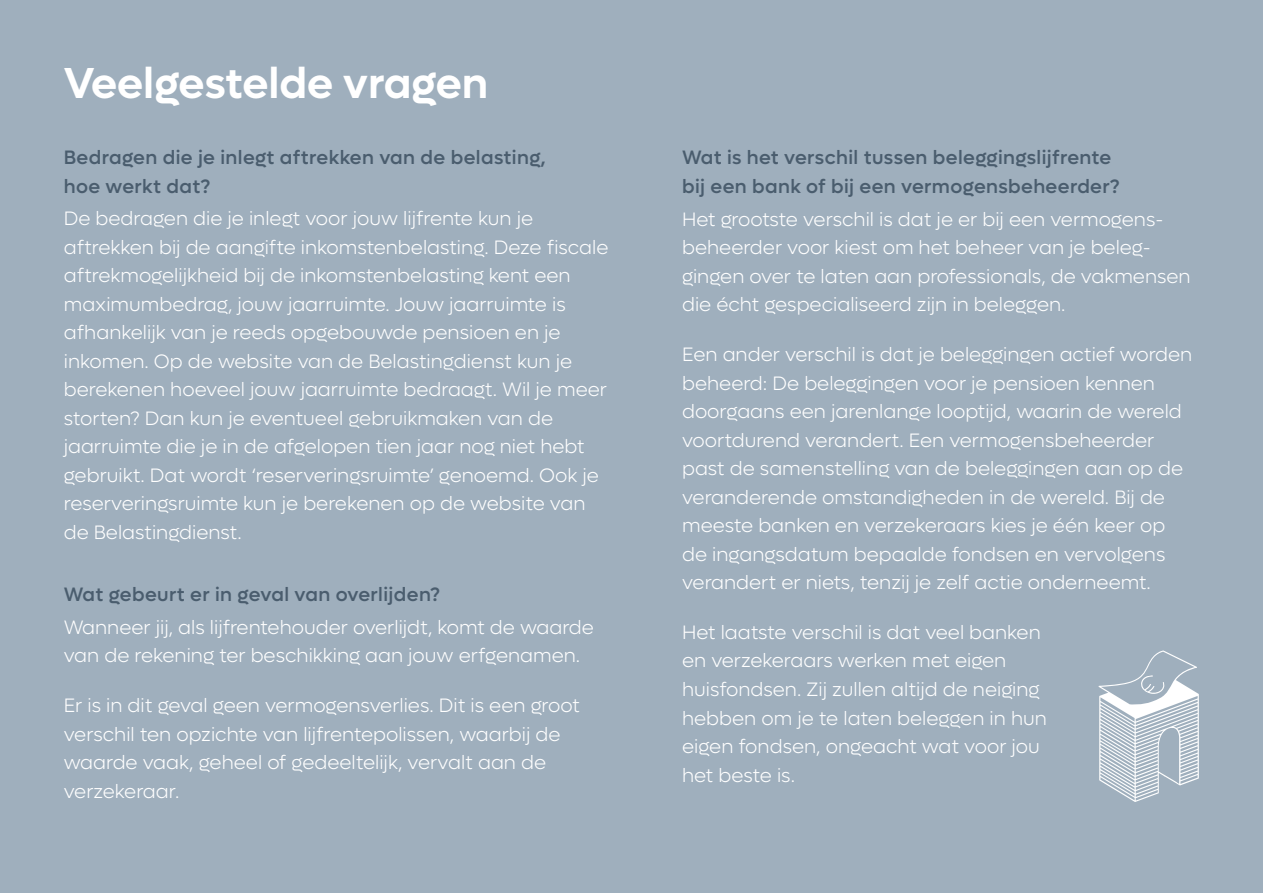
<style>
.page{position:relative;width:1263px;height:893px;background:#9fafbd}
.page>*{position:absolute;margin:0;border:0;box-sizing:border-box;transform-origin:0 0}
.t1{font:600 43.5px "Lufga";color:#fff}
.t2{font:300 19.5px/28.5px "Lufga";color:#fff}
.t3{font:500 19.5px/28.5px "Lufga";letter-spacing:.02em;color:#4a5d6e}
</style>
<div class="page">
<svg style="left:1098px;top:650px;width:101px;height:152px"></svg>
<h1 class="t1" style="left:64px;top:57px;width:426px">Veelgestelde vragen</h1>
<p class="t3" style="left:64px;top:143px;width:483px">Bedragen die je inlegt aftrekken van de belasting, hoe werkt dat?</p>
<p class="t2" style="left:64px;top:204px;width:546px">De bedragen die je inlegt voor jouw lijfrente kun je aftrekken bij de aangifte inkomstenbelasting. Deze fiscale aftrekmogelijkheid bij de inkomstenbelasting kent een maximumbedrag, jouw jaarruimte. Jouw jaarruimte is afhankelijk van je reeds opgebouwde pensioen en je inkomen. Op de website van de Belastingdienst kun je berekenen hoeveel jouw jaarruimte bedraagt. Wil je meer storten? Dan kun je eventueel gebruikmaken van de jaarruimte die je in de afgelopen tien jaar nog niet hebt gebruikt. Dat wordt ‘reserveringsruimte’ genoemd. Ook je reserveringsruimte kun je berekenen op de website van de Belastingdienst.</p>
<p class="t3" style="left:64px;top:580px;width:378px">Wat gebeurt er in geval van overlijden?</p>
<p class="t2" style="left:64px;top:613px;width:532px">Wanneer jij, als lijfrentehouder overlijdt, komt de waarde van de rekening ter beschikking aan jouw erfgenamen.</p>
<p class="t2" style="left:64px;top:691px;width:518px">Er is in dit geval geen vermogensverlies. Dit is een groot verschil ten opzichte van lijfrentepolissen, waarbij de waarde vaak, geheel of gedeeltelijk, vervalt aan de verzekeraar.</p>
<p class="t3" style="left:682px;top:143px;width:439px">Wat is het verschil tussen beleggingslijfrente bij een bank of bij een vermogensbeheerder?</p>
<p class="t2" style="left:682px;top:205px;width:510px">Het grootste verschil is dat je er bij een vermogens&shy;beheerder voor kiest om het beheer van je beleg&shy;gingen over te laten aan professionals, de vakmensen die écht gespecialiseerd zijn in beleggen.</p>
<p class="t2" style="left:682px;top:340px;width:512px">Een ander verschil is dat je beleggingen actief worden beheerd: De beleggingen voor je pensioen kennen doorgaans een jarenlange looptijd, waarin de wereld voortdurend verandert. Een vermogensbeheerder past de samenstelling van de beleggingen aan op de veranderende omstandigheden in de wereld. Bij de meeste banken en verzekeraars kies je één keer op de ingangsdatum bepaalde fondsen en vervolgens verandert er niets, tenzij je zelf actie onderneemt.</p>
<p class="t2" style="left:682px;top:618px;width:366px">Het laatste verschil is dat veel banken en verzekeraars werken met eigen huisfondsen. Zij zullen altijd de neiging hebben om je te laten beleggen in hun eigen fondsen, ongeacht wat voor jou het beste is.</p>
</div>
